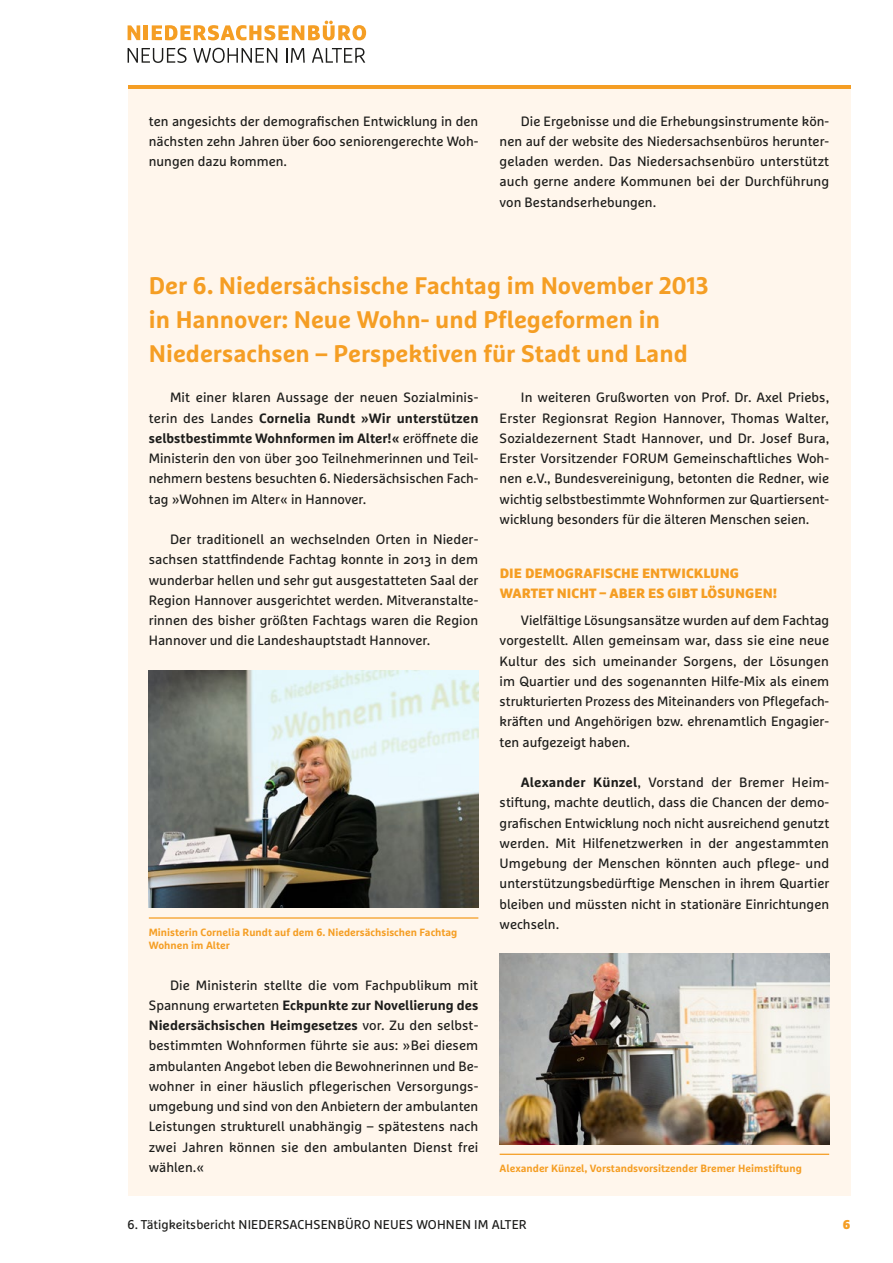
<style>
.page{position:relative;width:893px;height:1263px;background:#fff}
.page>*{position:absolute;margin:0;border:0;box-sizing:border-box;transform-origin:0 0}
.t1{font:700 24px/33.8px "Marselis Pro";color:#f59e24}
.t2{font:13.5px/20.2px "Marselis Pro";color:#1d1d1b;text-align:justify}
.t3{font:900 13.5px/20.2px "Marselis Pro";letter-spacing:.01em;color:#f59e24}
.t4{font:12.75px "Marselis Pro";letter-spacing:.01em;color:#1d1d1b}
.t5{font:900 12.75px "Marselis Pro";color:#f59e24}
.t6{font:700 10.5px/13.5px "Marselis Pro";color:#f59e24}
.s1{font-weight:700}
</style>
<div class="page">
<div style="left:128px;top:85px;width:722px;height:1110px;background:#fff6ec"></div>
<hr style="left:128px;top:85px;width:722px;height:4px;background:#f59e24">
<svg style="left:128px;top:25px;width:12px;height:15px"></svg>
<hr style="left:144px;top:25px;width:4px;height:15px;background:#f59e24">
<svg style="left:152px;top:21px;width:214px;height:19px"></svg>
<svg style="left:128px;top:48px;width:59px;height:15px"></svg>
<svg style="left:193px;top:48px;width:84px;height:15px"></svg>
<svg style="left:286px;top:48px;width:19px;height:15px"></svg>
<svg style="left:312px;top:48px;width:53px;height:15px"></svg>
<hr style="left:149px;top:917px;width:329px;height:2px;background:#f59e24">
<img style="left:149px;top:670px;width:329px;height:237px">
<hr style="left:500px;top:1154px;width:329px;height:1px;background:#f59e24">
<img style="left:500px;top:954px;width:329px;height:191px">
<p class="t2" style="left:149px;top:110px;width:331px">ten angesichts der demografischen Entwicklung in den nächsten zehn Jahren über 600 seniorengerechte Woh&shy;nungen dazu kommen.</p>
<p class="t2" style="left:500px;top:110px;width:331px;text-indent:21px">Die Ergebnisse und die Erhebungsinstrumente kön&shy;nen auf der website des Niedersachsenbüros herunter&shy;geladen werden. Das Niedersachsenbüro unterstützt auch gerne andere Kommunen bei der Durchführung von Bestandserhebungen.</p>
<h1 class="t1" style="left:149px;top:269px;width:562px">Der 6. Niedersächsische Fachtag im November 2013 in Hannover: Neue Wohn- und Pflegeformen in<br>Niedersachsen – Perspektiven für Stadt und Land</h1>
<p class="t2" style="left:149px;top:387px;width:331px;text-indent:21px">Mit einer klaren Aussage der neuen Sozialminis&shy;terin des Landes <span class="s1">Cornelia Rundt »Wir unterstützen selbstbestimmte Wohnformen im Alter!«</span> eröffnete die Ministerin den von über 300 Teilnehmerinnen und Teil&shy;nehmern bestens besuchten 6. Niedersächsischen Fach&shy;tag »Wohnen im Alter« in Hannover.</p>
<p class="t2" style="left:149px;top:529px;width:331px;text-indent:21px">Der traditionell an wechselnden Orten in Nieder&shy;sachsen stattfindende Fachtag konnte in 2013 in dem wunderbar hellen und sehr gut ausgestatteten Saal der Region Hannover ausgerichtet werden. Mitveranstalte&shy;rinnen des bisher größten Fachtags waren die Region Hannover und die Landeshauptstadt Hannover.</p>
<p class="t2" style="left:500px;top:387px;width:331px;text-indent:21px">In weiteren Grußworten von Prof. Dr. Axel Priebs, Erster Regionsrat Region Hannover, Thomas Walter, Sozialdezernent Stadt Hannover, und Dr. Josef Bura, Erster Vorsitzender FORUM Gemeinschaftliches Woh&shy;nen e.V., Bundesvereinigung, betonten die Redner, wie wichtig selbstbestimmte Wohnformen zur Quartiersent&shy;wicklung besonders für die älteren Menschen seien.</p>
<p class="t3" style="left:500px;top:563px;width:279px">DIE DEMOGRAFISCHE ENTWICKLUNG<br>WARTET NICHT – ABER ES GIBT LÖSUNGEN!</p>
<p class="t2" style="left:500px;top:610px;width:331px;text-indent:21px">Vielfältige Lösungsansätze wurden auf dem Fachtag vorgestellt. Allen gemeinsam war, dass sie eine neue Kultur des sich umeinander Sorgens, der Lösungen im Quartier und des sogenannten Hilfe-Mix als einem strukturierten Prozess des Miteinanders von Pflegefach&shy;kräften und Angehörigen bzw. ehrenamtlich Engagier&shy;ten aufgezeigt haben.</p>
<p class="t2" style="left:500px;top:772px;width:331px;text-indent:21px"><span class="s1">Alexander Künzel</span>, Vorstand der Bremer Heim&shy;stiftung, machte deutlich, dass die Chancen der demo&shy;grafischen Entwicklung noch nicht ausreichend genutzt werden. Mit Hilfenetzwerken in der angestammten Umgebung der Menschen könnten auch pflege- und unterstützungsbedürftige Menschen in ihrem Quartier bleiben und müssten nicht in stationäre Einrichtungen wechseln.</p>
<p class="t6" style="left:149px;top:925px;width:310px">Ministerin Cornelia Rundt auf dem 6. Niedersächsischen Fachtag<br>Wohnen im Alter</p>
<p class="t2" style="left:149px;top:974px;width:331px;text-indent:21px">Die Ministerin stellte die vom Fachpublikum mit Spannung erwarteten <span class="s1">Eckpunkte zur Novellierung des Niedersächsischen Heimgesetzes</span> vor. Zu den selbst&shy;bestimmten Wohnformen führte sie aus: »Bei diesem ambulanten Angebot leben die Bewohnerinnen und Be&shy;wohner in einer häuslich pflegerischen Versorgungs&shy;umgebung und sind von den Anbietern der ambulanten Leistungen strukturell unabhängig – spätestens nach zwei Jahren können sie den ambulanten Dienst frei wählen.«</p>
<p class="t6" style="left:500px;top:1161px;width:304px">Alexander Künzel, Vorstandsvorsitzender Bremer Heimstiftung</p>
<p class="t4" style="left:128px;top:1217px;width:401px">6. Tätigkeitsbericht NIEDERSACHSENBÜRO NEUES WOHNEN IM ALTER</p>
<p class="t5" style="left:843px;top:1216px;width:9px">6</p>
</div>
